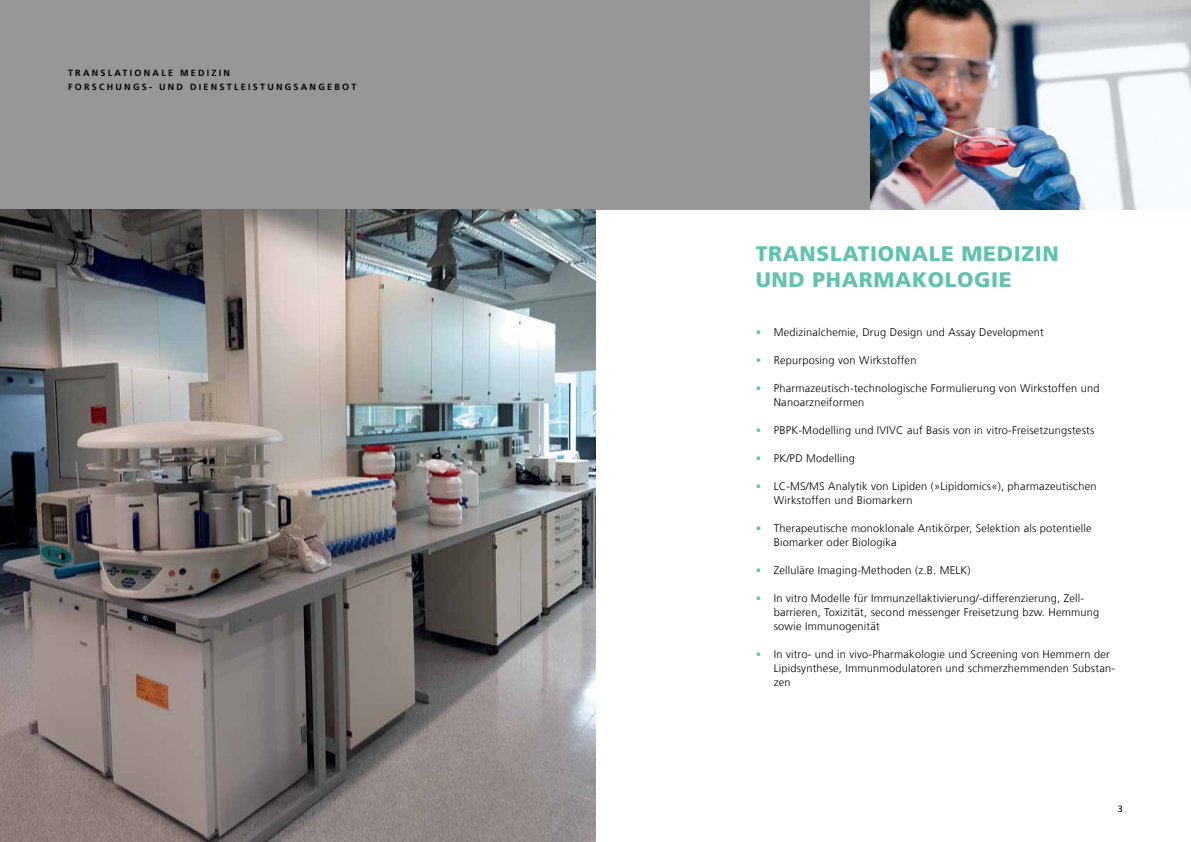
<style>
.page{position:relative;width:1191px;height:842px;background:#fff}
.page>*{position:absolute;margin:0;border:0;box-sizing:border-box;transform-origin:0 0}
.t1{font:900 21px/26px "Frutiger LT Com";letter-spacing:.03em;color:#60c3ad}
.t2{font:300 11px/14px "Frutiger LT Com";letter-spacing:.02em;color:#000}
.t3{font:700 9px/14px "Frutiger LT Com";letter-spacing:.25em;color:#000}
.t4{font:9px "Frutiger LT Com";color:#000}
.s1{color:#60c3ad}
</style>
<div class="page">
<div style="left:0;top:0;width:595px;height:210px;background:#979797"></div>
<div style="left:595px;top:0;width:275px;height:210px;background:#979797"></div>
<img style="left:870px;top:0;width:321px;height:210px">
<img style="left:0;top:210px;width:595px;height:632px">
<p class="t3" style="left:68px;top:66px;width:290px">TRANSLATIONALE MEDIZIN<br>FORSCHUNGS- UND DIENSTLEISTUNGSANGEBOT</p>
<h1 class="t1" style="left:755px;top:241px;width:305px">TRANSLATIONALE MEDIZIN<br>UND PHARMAKOLOGIE</h1>
<p class="t2" style="left:755px;top:325px;width:289px"><span class="s1">•</span> Medizinalchemie, Drug Design und Assay Development</p>
<p class="t2" style="left:755px;top:353px;width:162px"><span class="s1">•</span> Repurposing von Wirkstoffen</p>
<p class="t2" style="left:773px;top:381px;width:327px;text-indent:-18px"><span class="s1">•</span> Pharmazeutisch-technologische Formulierung von Wirkstoffen und<br>Nanoarzneiformen</p>
<p class="t2" style="left:755px;top:423px;width:340px"><span class="s1">•</span> PBPK-Modelling und IVIVC auf Basis von in vitro-Freisetzungstests</p>
<p class="t2" style="left:755px;top:451px;width:101px"><span class="s1">•</span> PK/PD Modelling</p>
<p class="t2" style="left:773px;top:479px;width:324px;text-indent:-18px"><span class="s1">•</span> LC-MS/MS Analytik von Lipiden (»Lipidomics«), pharmazeutischen<br>Wirkstoffen und Biomarkern</p>
<p class="t2" style="left:773px;top:521px;width:319px;text-indent:-18px"><span class="s1">•</span> Therapeutische monoklonale Antikörper, Selektion als potentielle<br>Biomarker oder Biologika</p>
<p class="t2" style="left:755px;top:563px;width:216px"><span class="s1">•</span> Zelluläre Imaging-Methoden (z.B. MELK)</p>
<p class="t2" style="left:773px;top:591px;width:327px;text-indent:-18px"><span class="s1">•</span> In vitro Modelle für Immunzellaktivierung/-differenzierung, Zell&shy;barrieren, Toxizität, second messenger Freisetzung bzw. Hemmung sowie Immunogenität</p>
<p class="t2" style="left:773px;top:647px;width:343px;text-indent:-18px"><span class="s1">•</span> In vitro- und in vivo-Pharmakologie und Screening von Hemmern der<br>Lipidsynthese, Immunmodulatoren und schmerzhemmenden Substan&shy;zen</p>
<p class="t4" style="left:1118px;top:804px;width:7px">3</p>
</div>
